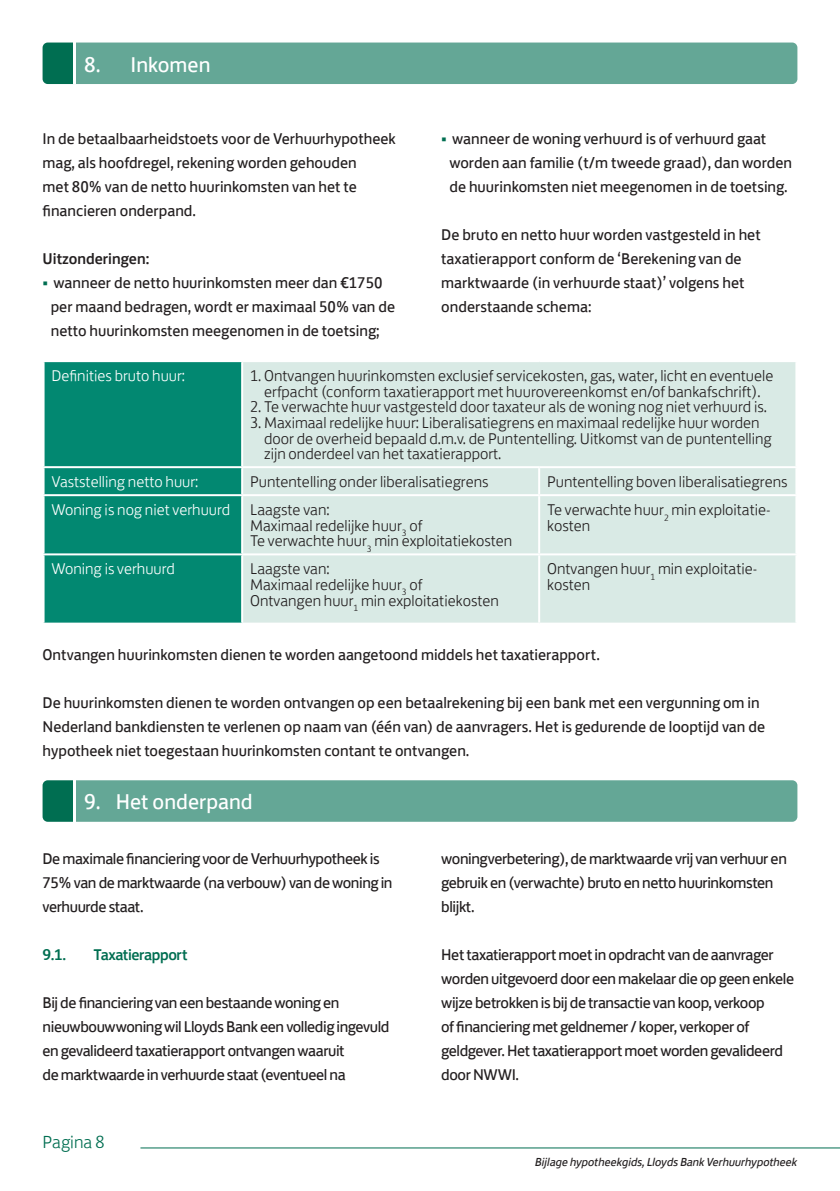
<style>
.page{position:relative;width:840px;height:1191px;background:#fff}
.page>*{position:absolute;margin:0;border:0;box-sizing:border-box;transform-origin:0 0}
.t1{font:22px "Lloyds Bank Jack";color:#fff}
.t2{font:300 18px "Lloyds Bank Jack";color:#006e51}
.BODY{font:16px/24px "Lloyds Bank Jack";letter-spacing:-.01em;color:#231f20}
.List_Paragraph{font:300 16px/15.6px "Lloyds Bank Jack";color:#231f20}
.t3{font:300 16px "Lloyds Bank Jack";color:#fff}
.TK{font:500 16px "Lloyds Bank Jack";letter-spacing:-.025em;color:#006e51}
.BODY-2{font:500 16px "Lloyds Bank Jack";color:#231f20}
.t4{font:italic 12px "Lloyds Bank Jack";letter-spacing:-.01em;color:#231f20}
.s1{color:#006e51}
</style>
<div class="page">
<hr style="left:140px;top:1147px;width:699px;height:1px;background:#006e51">
<div style="left:43px;top:780px;width:754px;height:41px;background:#64a796"></div>
<hr style="left:74px;top:780px;width:2px;height:41px;background:#fff">
<div style="left:43px;top:43px;width:754px;height:41px;background:#64a796"></div>
<hr style="left:74px;top:43px;width:2px;height:41px;background:#fff">
<div style="left:45px;top:362px;width:196px;height:260px;background:#028871"></div>
<div style="left:243px;top:362px;width:552px;height:260px;background:#d9eae5"></div>
<hr style="left:43px;top:466px;width:199px;height:2px;background:#fff">
<hr style="left:242px;top:466px;width:297px;height:2px;background:#fff">
<hr style="left:539px;top:466px;width:258px;height:2px;background:#fff">
<hr style="left:538px;top:468px;width:2px;height:26px;background:#fff">
<hr style="left:43px;top:494px;width:199px;height:2px;background:#fff">
<hr style="left:242px;top:494px;width:297px;height:2px;background:#fff">
<hr style="left:539px;top:494px;width:258px;height:2px;background:#fff">
<hr style="left:538px;top:496px;width:2px;height:57px;background:#fff">
<hr style="left:43px;top:553px;width:199px;height:2px;background:#fff">
<hr style="left:242px;top:553px;width:297px;height:2px;background:#fff">
<hr style="left:539px;top:553px;width:258px;height:2px;background:#fff">
<hr style="left:538px;top:555px;width:2px;height:67px;background:#fff">
<p class="t1" style="left:84px;top:46px;width:128px">8. Inkomen</p>
<p class="BODY" style="left:43px;top:125px;width:355px">In de betaalbaarheidstoets voor de Verhuurhypotheek mag, als hoofdregel, rekening worden gehouden<br>met 80% van de netto huurinkomsten van het te financieren onderpand.</p>
<p class="BODY-2" style="left:43px;top:246px;width:108px">Uitzonderingen:</p>
<p class="BODY" style="left:51px;top:269px;width:346px;text-indent:-8px"><span class="s1">•</span> wanneer de netto huurinkomsten meer dan €1750 per maand bedragen, wordt er maximaal 50% van de netto huurinkomsten meegenomen in de toetsing;</p>
<p class="BODY" style="left:449px;top:125px;width:344px;text-indent:-8px"><span class="s1">•</span> wanneer de woning verhuurd is of verhuurd gaat worden aan familie (t/m tweede graad), dan worden de huurinkomsten niet meegenomen in de toetsing.</p>
<p class="BODY" style="left:441px;top:221px;width:321px">De bruto en netto huur worden vastgesteld in het taxatierapport conform de ‘Berekening van de marktwaarde (in verhuurde staat)’ volgens het onderstaande schema:</p>
<p class="t3" style="left:52px;top:363px;width:135px">Definities bruto huur:</p>
<p class="List_Paragraph" style="left:250px;top:366px;width:524px;text-align:center">1. Ontvangen huurinkomsten exclusief servicekosten, gas, water, licht en eventuele erfpacht (conform taxatierapport met huurovereenkomst en/of bankafschrift).</p>
<p class="List_Paragraph" style="left:250px;top:397px;width:518px">2. Te verwachte huur vastgesteld door taxateur als de woning nog niet verhuurd is.</p>
<p class="List_Paragraph" style="left:264px;top:413px;width:509px;text-indent:-14px">3. Maximaal redelijke huur: Liberalisatiegrens en maximaal redelijke huur worden door de overheid bepaald d.m.v. de Puntentelling. Uitkomst van de puntentelling zijn onderdeel van het taxatierapport.</p>
<p class="t3" style="left:52px;top:469px;width:148px">Vaststelling netto huur:</p>
<p class="List_Paragraph" style="left:250px;top:472px;width:240px">Puntentelling onder liberalisatiegrens</p>
<p class="List_Paragraph" style="left:547px;top:472px;width:242px">Puntentelling boven liberalisatiegrens</p>
<p class="t3" style="left:52px;top:497px;width:180px">Woning is nog niet verhuurd</p>
<p class="List_Paragraph" style="left:250px;top:500px;width:263px">Laagste van:<br>Maximaal redelijke huur<sub>3</sub> of<br>Te verwachte huur<sub>3</sub> min exploitatiekosten</p>
<p class="List_Paragraph" style="left:547px;top:500px;width:225px">Te verwachte huur<sub>2</sub> min exploitatie&shy;kosten</p>
<p class="t3" style="left:52px;top:556px;width:125px">Woning is verhuurd</p>
<p class="List_Paragraph" style="left:250px;top:559px;width:250px">Laagste van:<br>Maximaal redelijke huur<sub>3</sub> of<br>Ontvangen huur<sub>1</sub> min exploitatiekosten</p>
<p class="List_Paragraph" style="left:547px;top:559px;width:211px">Ontvangen huur<sub>1</sub> min exploitatie&shy;kosten</p>
<p class="BODY" style="left:43px;top:641px;width:558px">Ontvangen huurinkomsten dienen te worden aangetoond middels het taxatierapport.</p>
<p class="BODY" style="left:43px;top:689px;width:723px">De huurinkomsten dienen te worden ontvangen op een betaalrekening bij een bank met een vergunning om in<br>Nederland bankdiensten te verlenen op naam van (één van) de aanvragers. Het is gedurende de looptijd van de hypotheek niet toegestaan huurinkomsten contant te ontvangen.</p>
<p class="t1" style="left:84px;top:784px;width:170px">9. Het onderpand</p>
<p class="BODY" style="left:43px;top:845px;width:351px">De maximale financiering voor de Verhuurhypotheek is<br>75% van de marktwaarde (na verbouw) van de woning in verhuurde staat.</p>
<p class="TK" style="left:43px;top:942px;width:25px">9.1.</p>
<p class="TK" style="left:94px;top:942px;width:95px">Taxatierapport</p>
<p class="BODY" style="left:43px;top:989px;width:348px">Bij de financiering van een bestaande woning en nieuwbouwwoning wil Lloyds Bank een volledig ingevuld en gevalideerd taxatierapport ontvangen waaruit<br>de marktwaarde in verhuurde staat (eventueel na</p>
<p class="t2" style="left:43px;top:1127px;width:63px">Pagina 8</p>
<p class="BODY" style="left:441px;top:845px;width:347px">woningverbetering), de marktwaarde vrij van verhuur en gebruik en (verwachte) bruto en netto huurinkomsten blijkt.</p>
<p class="BODY" style="left:441px;top:941px;width:354px">Het taxatierapport moet in opdracht van de aanvrager worden uitgevoerd door een makelaar die op geen enkele wijze betrokken is bij de transactie van koop, verkoop<br>of financiering met geldnemer / koper, verkoper of geldgever. Het taxatierapport moet worden gevalideerd door NWWI.</p>
<p class="t4" style="left:535px;top:1152px;width:264px">Bijlage hypotheekgids, Lloyds Bank Verhuurhypotheek</p>
</div>
